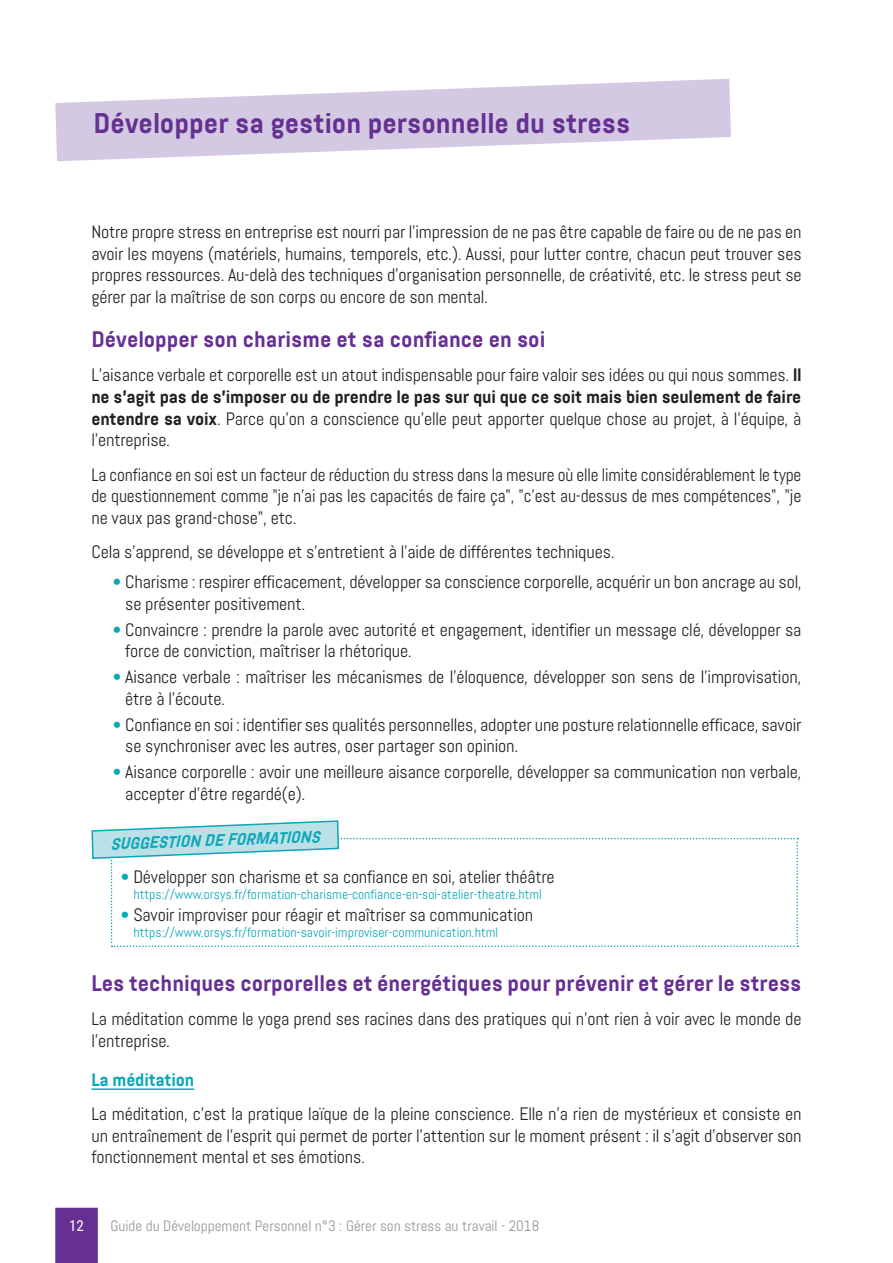
<style>
.page{position:relative;width:893px;height:1263px;background:#fff}
.page>*{position:absolute;margin:0;border:0;box-sizing:border-box;transform-origin:0 0}
.t1{font:700 28.5px "Abel Pro";color:#653091}
.t2{font:700 22.5px "Abel Pro";color:#653091}
.t3{font:18px/21.6px "Abel Pro";letter-spacing:-.01em;color:#231f20}
.t4{font:18px/21.6px "Abel Pro";letter-spacing:-.01em;color:#231f20;text-align:justify;scale:.96 1}
.t5{font:700 18px "Abel Pro";letter-spacing:-.01em;color:#0aa7b9}
.t6{font:italic 700 16.5px "Abel Pro";color:#0aa7b9}
.t7{font:15px "Abel Pro";color:#939598}
.t8{font:15px "Roboto Condensed";color:#fff}
.t9{font:13.5px "Abel Pro";color:#0aa7b9}
.s1{font-weight:700}
.s2{color:#0aa7b9}
</style>
<div class="page">
<div style="left:55px;top:1208px;width:43px;height:55px;background:#653091"></div>
<svg style="left:55px;top:79px;width:676px;height:82px;fill:#d3c9e2"></svg>
<hr style="left:91px;top:1088px;width:103px;height:2px;background:#0aa7b9">
<svg style="left:91px;top:820px;width:707px;height:127px"></svg>
<p class="t1" style="left:94px;top:103px;width:538px">Développer sa gestion personnelle du stress</p>
<p class="t3" style="left:91px;top:221px;width:712px;text-align:justify">Notre propre stress en entreprise est nourri par l’impression de ne pas être capable de faire ou de ne pas en avoir les moyens (matériels, humains, temporels, etc.). Aussi, pour lutter contre, chacun peut trouver ses propres ressources. Au-delà des techniques d’organisation personnelle, de créativité, etc. le stress peut se gérer par la maîtrise de son corps ou encore de son mental.</p>
<p class="t2" style="left:91px;top:324px;width:455px">Développer son charisme et sa confiance en soi</p>
<p class="t3" style="left:91px;top:364px;width:712px;text-align:justify">L’aisance verbale et corporelle est un atout indispensable pour faire valoir ses idées ou qui nous sommes. <span class="s1">Il ne s’agit pas de s’imposer ou de prendre le pas sur qui que ce soit mais bien seulement de faire entendre sa voix</span>. Parce qu’on a conscience qu’elle peut apporter quelque chose au projet, à l’équipe, à l’entreprise.</p>
<p class="t4" style="left:91px;top:464px;width:741px">La confiance en soi est un facteur de réduction du stress dans la mesure où elle limite considérablement le type de questionnement comme "je n’ai pas les capacités de faire ça", "c’est au-dessus de mes compétences", "je ne vaux pas grand-chose", etc.</p>
<p class="t3" style="left:91px;top:541px;width:525px">Cela s’apprend, se développe et s’entretient à l’aide de différentes techniques.</p>
<p class="t3" style="left:125px;top:571px;width:678px;text-indent:-13px"><span class="s2">•</span> Charisme : respirer efficacement, développer sa conscience corporelle, acquérir un bon ancrage au sol, se présenter positivement.</p>
<p class="t3" style="left:125px;top:619px;width:678px;text-indent:-13px"><span class="s2">•</span> Convaincre : prendre la parole avec autorité et engagement, identifier un message clé, développer sa force de conviction, maîtriser la rhétorique.</p>
<p class="t3" style="left:125px;top:666px;width:678px;text-indent:-13px"><span class="s2">•</span> Aisance verbale : maîtriser les mécanismes de l’éloquence, développer son sens de l’improvisation, être à l’écoute.</p>
<p class="t3" style="left:125px;top:714px;width:678px;text-indent:-13px"><span class="s2">•</span> Confiance en soi : identifier ses qualités personnelles, adopter une posture relationnelle efficace, savoir se synchroniser avec les autres, oser partager son opinion.</p>
<p class="t3" style="left:125px;top:761px;width:678px;text-indent:-13px"><span class="s2">•</span> Aisance corporelle : avoir une meilleure aisance corporelle, développer sa communication non verbale, accepter d’être regardé(e).</p>
<p class="t6" style="left:110px;top:832px;width:211px;rotate:-2deg">SUGGESTION DE FORMATIONS</p>
<p class="t3" style="left:121px;top:866px;width:435px"><span class="s2">•</span> Développer son charisme et sa confiance en soi, atelier théâtre</p>
<p class="t9" style="left:134px;top:886px;width:410px">https://www.orsys.fr/formation-charisme-confiance-en-soi-atelier-theatre.html</p>
<p class="t3" style="left:121px;top:904px;width:414px"><span class="s2">•</span> Savoir improviser pour réagir et maîtriser sa communication</p>
<p class="t9" style="left:134px;top:924px;width:366px">https://www.orsys.fr/formation-savoir-improviser-communication.html</p>
<p class="t2" style="left:91px;top:967px;width:712px">Les techniques corporelles et énergétiques pour prévenir et gérer le stress</p>
<p class="t3" style="left:91px;top:1008px;width:712px">La méditation comme le yoga prend ses racines dans des pratiques qui n’ont rien à voir avec le monde de l’entreprise.</p>
<p class="t5" style="left:91px;top:1067px;width:104px">La méditation</p>
<p class="t3" style="left:91px;top:1103px;width:712px;text-align:justify">La méditation, c’est la pratique laïque de la pleine conscience. Elle n’a rien de mystérieux et consiste en un entraînement de l’esprit qui permet de porter l’attention sur le moment présent : il s’agit d’observer son fonctionnement mental et ses émotions.</p>
<p class="t8" style="left:69px;top:1215px;width:16px">12</p>
<p class="t7" style="left:111px;top:1216px;width:430px">Guide du Développement Personnel n°3 : Gérer son stress au travail - 2018</p>
</div>
